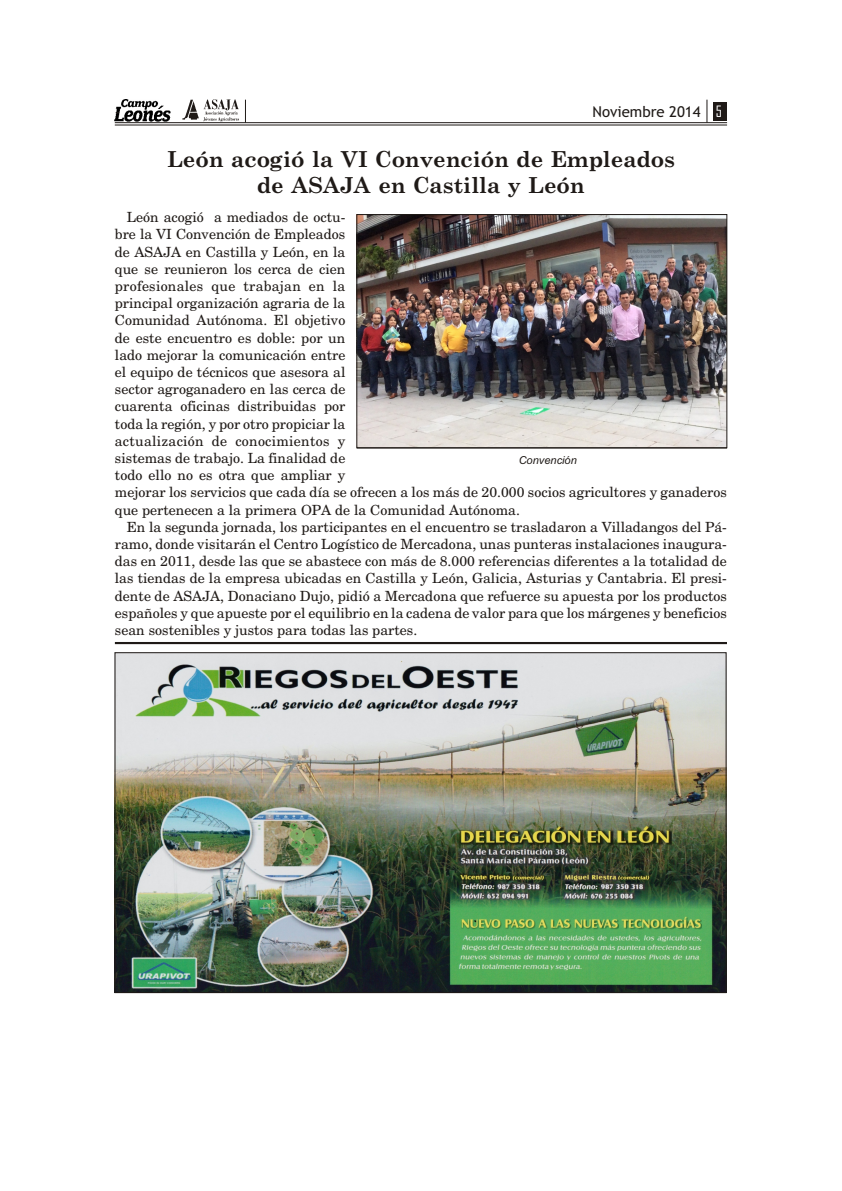
<style>
.page{position:relative;width:842px;height:1191px;background:#fff}
.page>*{position:absolute;margin:0;border:0;box-sizing:border-box;transform-origin:0 0}
.t1{font:700 22px/25.9px "Century";color:#1f1a17;text-align:center}
.t2{font:15px "Trebuchet MS";color:#1f1a17}
.t3{font:14px/17.2px "New Century Schoolbook";color:#1f1a17}
.t4{font:italic 11px "Arial";color:#1f1a17}
.s1{font-family:"Agency FB";color:#fff}
</style>
<div class="page">
<img style="left:115px;top:99px;width:55px;height:23px">
<img style="left:182px;top:99px;width:57px;height:23px">
<div style="left:713px;top:102px;width:14px;height:19px;background:#1f1a17"></div>
<svg style="left:245px;top:100px;width:1px;height:23px"></svg>
<svg style="left:707px;top:100px;width:1px;height:23px"></svg>
<hr style="left:115px;top:125px;width:612px;height:1px;background:#1f1a17">
<hr style="left:115px;top:123px;width:612px;height:1px;background:#1f1a17">
<img style="left:117px;top:655px;width:607px;height:336px">
<hr style="left:115px;top:642px;width:612px;height:2px;background:#1f1a17">
<img style="left:359px;top:216px;width:366px;height:230px">
<div style="left:357px;top:214px;width:370px;height:234px;border:1px solid #1f1a17"></div>
<hr style="left:357px;top:448px;width:370px;height:1px;background:#1f1a17">
<p class="t2" style="left:115px;top:105px;width:7px">-</p>
<p class="t2" style="left:593px;top:106px;width:131px">Noviembre 2014 <span class="s1">5</span></p>
<h1 class="t1" style="left:167px;top:148px;width:509px">León acogió la VI Convención de Empleados de ASAJA en Castilla y León</h1>
<p class="t3" style="left:115px;top:210px;width:614px;text-indent:12px">León aco gió a me dia dos de octu -<br>bre la VI Con ven ción de Emplea dos<br>de ASAJA en Cas ti lla y León, en la<br>que se reu nie ron los cer ca de cien<br>pro fe sio na les que tra ba jan en la<br>prin ci pal or ga ni za ción agra ria de la<br>Co mu ni dad Au tó no ma. El ob je ti vo<br>de es te en cuen tro es do ble: por un<br>la do me jo rar la co mu ni ca ción en tre<br>el equipo de téc ni cos que ase so ra al<br>sec tor agro ga na de ro en las cerca de<br>cua ren ta ofi ci nas dis tri bui das por<br>to da la re gión, y por otro pro pi ciar la<br>ac tua li za ción de co no ci mien tos y<br>sis te mas de tra ba jo. La fi na li dad de<br>to do ello no es otra que am pliar y<br>me jo rar los servi cios que ca da día se ofre cen a los más de 20.000 so cios agri cul to res y ga na de ros que perte ne cen a la pri me ra OPA de la Co mu ni dad Autónoma.</p>
<p class="t3" style="left:115px;top:519px;width:614px;text-align:justify;text-indent:12px">En la se gun da jor na da, los par ti ci pan tes en el en cuen tro se tras la da ron a Vi lla dan gos del Pá&shy;ra mo, don de vi si ta rán el Cen tro Lo gís ti co de Mer ca do na, unas pun te ras ins ta la cio nes inau gu ra&shy;das en 2011, des de las que se abas te ce con más de 8.000 re fe rencias di fe rentes a la to ta lidad de las tien das de la em pre sa ubica das en Cas ti lla y León, Ga licia, Asturias y Can ta bria. El pre si - den te de ASAJA, Do na cia no Du jo, pi dió a Mer ca do na que re fuerce su apues ta por los pro ductos es pa ño les y que apues te por el equi li brio en la ca de na de va lor pa ra que los már ge nes y be ne fi cios sean sos te nibles y justos pa ra to das las par tes.</p>
<p class="t4" style="left:519px;top:456px;width:60px">Con ven ción</p>
</div>
